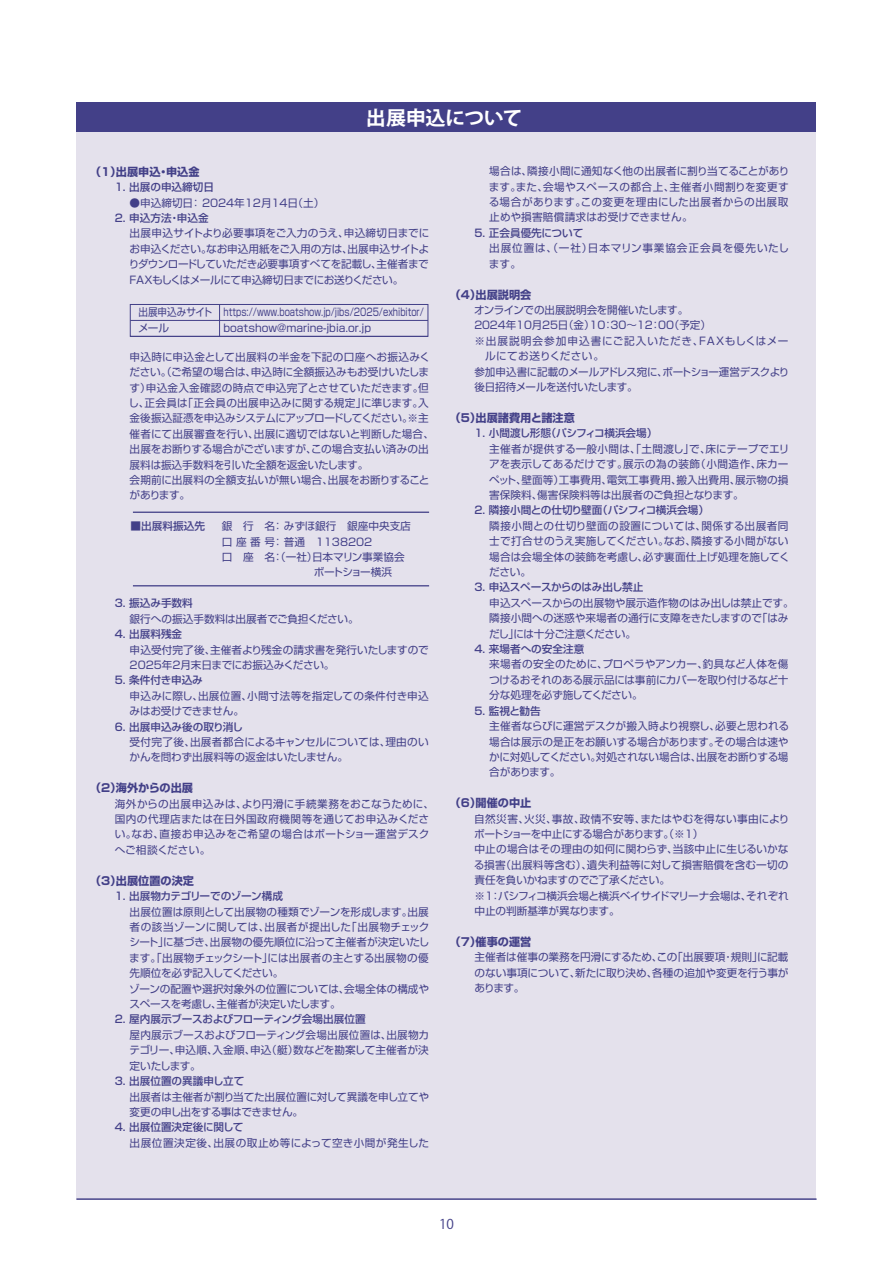
<style>
.page{position:relative;width:893px;height:1263px;background:#fff}
.page>*{position:absolute;margin:0;border:0;box-sizing:border-box;transform-origin:0 0}
.t1{font:19.5px "Koz Go Pro Bold 90 msp RKSJ H";letter-spacing:-.02em;color:#fff}
.t2{font:13.5px "Koz Go Pro Regular 90 msp RKSJ H";color:#434088}
.t3{font:11.1px "Shin Go Pro Bold 90 msp RKSJ H";color:#434088}
.t4{font:10.65px/15.5px "Shin Go Pro Regular 90 msp RKSJ H";color:#434088;text-align:justify}
.t5{font:10.65px "Shin Go Pro Medium 90 msp RKSJ H";color:#434088}
.t6{font:10.65px/15.5px "Shin Go Pro Regular 90 msp RKSJ H";letter-spacing:.03em;color:#434088}
.t7{font:10.65px/15.5px "Shin Go Pro Regular 90 msp RKSJ H";letter-spacing:-.03em;color:#434088}
.t8{font:10.65px/15.9px "Shin Go Pro Regular 90 msp RKSJ H";color:#434088;scale:.9 1}
.t9{font:10.65px "Shin Go Pro Medium 90 msp RKSJ H";letter-spacing:-.035em;color:#434088}
.t10{font:10.65px/15.5px "Shin Go Pro Regular 90 msp RKSJ H";letter-spacing:.085em;color:#434088}
.t11{font:10.65px "Shin Go Pro Regular 90 msp RKSJ H";letter-spacing:.1em;color:#434088}
.t12{font:10.65px "Shin Go Pro Regular 90 msp RKSJ H";letter-spacing:.04em;color:#434088}
.t13{font:10.65px "Shin Go Pro Medium 90 msp RKSJ H";letter-spacing:-.025em;color:#434088}
.t14{font:10.65px "Shin Go Pro Medium 90 msp RKSJ H";letter-spacing:-.02em;color:#434088}
.t15{font:10.65px "Shin Go Pro Medium 90 msp RKSJ H";letter-spacing:-.03em;color:#434088}
.t16{font:10.65px "Shin Go Pro Regular 90 msp RKSJ H";letter-spacing:-.025em;color:#434088}
</style>
<div class="page">
<div style="left:76px;top:125px;width:740px;height:1074px;background:#e4e1ec"></div>
<hr style="left:76px;top:1199px;width:740px;height:1px;background:#434088">
<hr style="left:133px;top:512px;width:296px;height:1px;background:#434088">
<hr style="left:133px;top:585px;width:296px;height:1px;background:#434088">
<div style="left:76px;top:102px;width:740px;height:30px;background:#434088"></div>
<div style="left:130px;top:304px;width:298px;height:33px;border:1px solid #434088"></div>
<hr style="left:219px;top:304px;width:1px;height:32px;background:#434088">
<hr style="left:130px;top:320px;width:298px;height:1px;background:#434088">
<hr style="left:130px;top:336px;width:298px;height:1px;background:#434088">
<h1 class="t1" style="left:366px;top:110px;width:158px">出展申込について</h1>
<p class="t3" style="left:90px;top:167px;width:111px">（1）出展申込・申込金</p>
<p class="t5" style="left:115px;top:183px;width:101px">1. 出展の申込締切日</p>
<p class="t4" style="left:130px;top:196px;width:196px">●申込締切日： 2024年12月14日（土）</p>
<p class="t5" style="left:115px;top:214px;width:96px">2. 申込方法・申込金</p>
<p class="t4" style="left:129px;top:227px;width:302px">出展申込サイトより必要事項をご入力のうえ、申込締切日までにお申込ください。なお申込用紙をご入用の方は、出展申込サイトよりダウンロードしていただき必要事項すべてを記載し、主催者までFAXもしくはメールにて申込締切日までにお送りください。</p>
<p class="t8" style="left:138px;top:306px;width:319px">出展申込みサイト https://www.boatshow.jp/jibs/2025/exhibitor/メール</p>
<p class="t4" style="left:224px;top:322px;width:149px">boatshow@marine-jbia.or.jp</p>
<p class="t4" style="left:129px;top:350px;width:307px;text-align:left">申込時に申込金として出展料の半金を下記の口座へお振込みください。（ご希望の場合は、申込時に全額振込みもお受けいたします）申込金入金確認の時点で申込完了とさせていただきます。但し、正会員は「正会員の出展申込みに関する規定」に準じます。入金後振込証憑を申込みシステムにアップロードしてください。※主催者にて出展審査を行い、出展に適切ではないと判断した場合、出展をお断りする場合がございますが、この場合支払い済みの出展料は振込手数料を引いた全額を返金いたします。<br>会期前に出展料の全額支払いが無い場合、出展をお断りすることがあります。</p>
<p class="t5" style="left:131px;top:522px;width:76px">■出展料振込先</p>
<p class="t4" style="left:222px;top:520px;width:190px;text-align:left">銀　行　名： みずほ銀行　銀座中央支店口 座 番 号： 普通　1138202<br>口　座　名：（一社）日本マリン事業協会　　　　　　　　 ボートショー横浜</p>
<p class="t5" style="left:115px;top:599px;width:80px">3. 振込み手数料</p>
<p class="t4" style="left:130px;top:612px;width:231px">銀行への振込手数料は出展者でご負担ください。</p>
<p class="t5" style="left:115px;top:630px;width:69px">4. 出展料残金</p>
<p class="t4" style="left:130px;top:643px;width:301px">申込受付完了後、主催者より残金の請求書を発行いたしますので<br>2025年2月末日までにお振込みください。</p>
<p class="t5" style="left:115px;top:676px;width:90px">5. 条件付き申込み</p>
<p class="t4" style="left:130px;top:689px;width:301px">申込みに際し、出展位置、小間寸法等を指定しての条件付き申込みはお受けできません。</p>
<p class="t5" style="left:115px;top:723px;width:130px">6. 出展申込み後の取り消し</p>
<p class="t4" style="left:130px;top:736px;width:301px">受付完了後、出展者都合によるキャンセルについては、理由のいかんを問わず出展料等の返金はいたしません。</p>
<p class="t3" style="left:90px;top:784px;width:104px">（2）海外からの出展</p>
<p class="t6" style="left:115px;top:797px;width:321px">海外からの出展申込みは、より円滑に手続業務をおこなうために、国内の代理店または在日外国政府機関等を通じてお申込みください。なお、直接お申込みをご希望の場合はボートショー運営デスクへご相談ください。</p>
<p class="t3" style="left:90px;top:876px;width:105px">（3）出展位置の決定</p>
<p class="t9" style="left:115px;top:892px;width:170px">1. 出展物カテゴリーでのゾーン構成</p>
<p class="t4" style="left:129px;top:905px;width:302px;text-align:left">出展位置は原則として出展物の種類でゾーンを形成します。出展者の該当ゾーンに関しては、出展者が提出した「出展物チェックシート」に基づき、出展物の優先順位に沿って主催者が決定いたします。「出展物チェックシート」には出展者の主とする出展物の優先順位を必ず記入してください。<br>ゾーンの配置や選択対象外の位置については、会場全体の構成やスペースを考慮し、主催者が決定いたします。</p>
<p class="t13" style="left:115px;top:1015px;width:252px">2. 屋内展示ブースおよびフローティング会場出展位置</p>
<p class="t4" style="left:129px;top:1029px;width:301px">屋内展示ブースおよびフローティング会場出展位置は、出展物カテゴリー、申込順、入金順、申込（艇）数などを勘案して主催者が決定いたします。</p>
<p class="t5" style="left:115px;top:1077px;width:131px">3. 出展位置の異議申し立て</p>
<p class="t7" style="left:130px;top:1090px;width:301px">出展者は主催者が割り当てた出展位置に対して異議を申し立てや変更の申し出をする事はできません。</p>
<p class="t5" style="left:115px;top:1123px;width:130px">4. 出展位置決定後に関して</p>
<p class="t12" style="left:130px;top:1139px;width:301px">出展位置決定後、出展の取止め等によって空き小間が発生した</p>
<p class="t4" style="left:489px;top:165px;width:302px">場合は、隣接小間に通知なく他の出展者に割り当てることがあります。また、会場やスペースの都合上、主催者小間割りを変更する場合があります。この変更を理由にした出展者からの出展取止めや損害賠償請求はお受けできません。</p>
<p class="t5" style="left:474px;top:229px;width:110px">5. 正会員優先について</p>
<p class="t10" style="left:489px;top:242px;width:302px">出展位置は、（一社）日本マリン事業協会正会員を優先いたします。</p>
<p class="t3" style="left:450px;top:290px;width:83px">（4）出展説明会</p>
<p class="t7" style="left:474px;top:304px;width:216px">オンラインでの出展説明会を開催いたします。</p>
<p class="t4" style="left:473px;top:319px;width:239px">２０２4年１０月25日（金）10：30～12：00（予定）</p>
<p class="t11" style="left:474px;top:337px;width:316px">※出展説明会参加申込書にご記入いただき、FAXもしくはメー</p>
<p class="t6" style="left:485px;top:350px;width:120px">ルにてお送りください。</p>
<p class="t7" style="left:474px;top:365px;width:317px">参加申込書に記載のメールアドレス宛に、ボートショー運営デスクより</p>
<p class="t16" style="left:474px;top:383px;width:165px">後日招待メールを送付いたします。</p>
<p class="t3" style="left:450px;top:414px;width:127px">（5）出展諸費用と諸注意</p>
<p class="t9" style="left:474px;top:429px;width:185px">1. 小間渡し形態（パシフィコ横浜会場）</p>
<p class="t4" style="left:489px;top:442px;width:302px">主催者が提供する一般小間は、「土間渡し」で、床にテープでエリアを表示してあるだけです。展示の為の装飾（小間造作、床カーペット、壁面等）工事費用、電気工事費用、搬入出費用、展示物の損害保険料、傷害保険料等は出展者のご負担となります。</p>
<p class="t14" style="left:474px;top:506px;width:236px">2. 隣接小間との仕切り壁面（パシフィコ横浜会場）</p>
<p class="t4" style="left:489px;top:519px;width:302px">隣接小間との仕切り壁面の設置については、関係する出展者同士で打合せのうえ実施してください。なお、隣接する小間がない場合は会場全体の装飾を考慮し、必ず裏面仕上げ処理を施してください。</p>
<p class="t15" style="left:474px;top:583px;width:171px">3. 申込スペースからのはみ出し禁止</p>
<p class="t4" style="left:489px;top:597px;width:306px;text-align:left">申込スペースからの出展物や展示造作物のはみ出しは禁止です。隣接小間への迷惑や来場者の通行に支障をきたしますので「はみだし」には十分ご注意ください。</p>
<p class="t5" style="left:474px;top:645px;width:112px">4. 来場者への安全注意</p>
<p class="t4" style="left:489px;top:658px;width:301px">来場者の安全のために、プロペラやアンカー、釣具など人体を傷つけるおそれのある展示品には事前にカバーを取り付けるなど十分な処理を必ず施してください。</p>
<p class="t5" style="left:474px;top:707px;width:68px">5. 監視と勧告</p>
<p class="t4" style="left:489px;top:720px;width:301px">主催者ならびに運営デスクが搬入時より視察し、必要と思われる場合は展示の是正をお願いする場合があります。その場合は速やかに対処してください。対処されない場合は、出展をお断りする場合があります。</p>
<p class="t3" style="left:450px;top:799px;width:83px">（6）開催の中止</p>
<p class="t4" style="left:474px;top:812px;width:317px;text-align:left">自然災害、火災、事故、政情不安等、またはやむを得ない事由によりボートショーを中止にする場合があります。（※１）<br>中止の場合はその理由の如何に関わらず、当該中止に生じるいかなる損害（出展料等含む）、遺失利益等に対して損害賠償を含む一切の責任を負いかねますのでご了承ください。<br>※１：パシフィコ横浜会場と横浜ベイサイドマリーナ会場は、それぞれ中止の判断基準が異なります。</p>
<p class="t3" style="left:450px;top:938px;width:83px">（7）催事の運営</p>
<p class="t4" style="left:474px;top:951px;width:316px">主催者は催事の業務を円滑にするため、この「出展要項・規則」に記載のない事項について、新たに取り決め、各種の追加や変更を行う事があります。</p>
<p class="t2" style="left:439px;top:1219px;width:16px">10</p>
</div>
